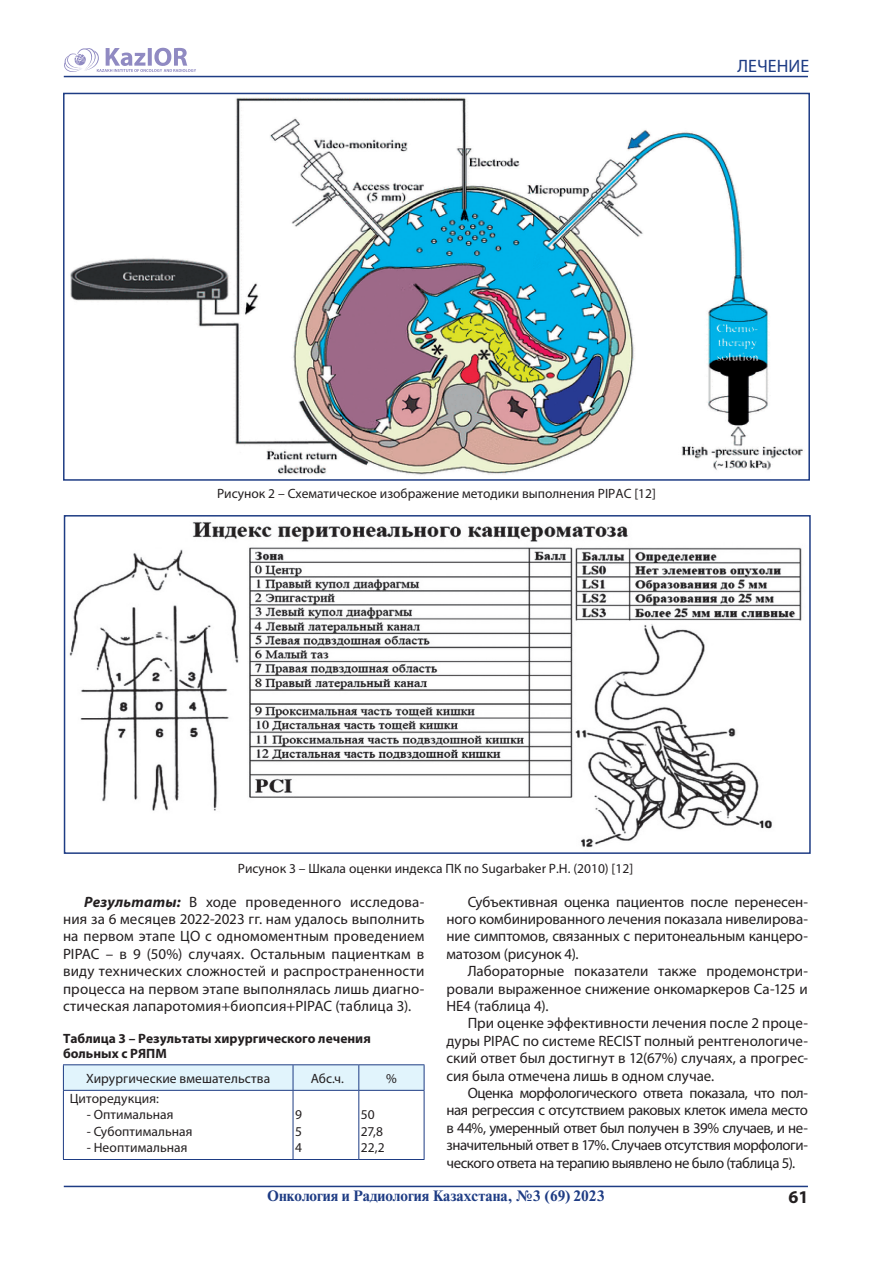
<style>
.page{position:relative;width:893px;height:1263px;background:#fff}
.page>*{position:absolute;margin:0;border:0;box-sizing:border-box;transform-origin:0 0}
.t1{font:18px "K Myriad Pro";color:#1e3c84}
.t2{font:700 18px "K Myriad Pro";color:#231f20}
._5_текст_рус{font:15px/17.4px "K Myriad Pro";letter-spacing:-.005em;color:#231f20;text-align:justify}
.t3{font:700 15px "DS Times";color:#1e3c84}
._8_рис_рус{font:13.5px "K Myriad Pro";color:#231f20}
._9_таб_рус{font:700 13.5px/15px "K Myriad Pro";color:#231f20}
.s1{font-weight:700;font-style:italic}
</style>
<div class="page">
<hr style="left:64px;top:76px;width:744px;height:1px;background:#1e3c84">
<hr style="left:64px;top:1186px;width:744px;height:1px;background:#1e3c84">
<svg style="left:64px;top:47px;width:132px;height:25px"></svg>
<img style="left:70px;top:97px;width:733px;height:379px">
<div style="left:63px;top:93px;width:747px;height:388px;border:2px solid #1e3c84"></div>
<img style="left:69px;top:521px;width:733px;height:326px">
<div style="left:64px;top:515px;width:747px;height:339px;border:2px solid #1e3c84"></div>
<hr style="left:63px;top:1064px;width:230px;height:1px;background:#1e3c84">
<hr style="left:293px;top:1064px;width:66px;height:1px;background:#1e3c84">
<hr style="left:359px;top:1064px;width:65px;height:1px;background:#1e3c84">
<svg style="left:63px;top:1065px;width:362px;height:25px;background:#daeef8"></svg>
<hr style="left:63px;top:1090px;width:230px;height:1px;background:#1e3c84">
<hr style="left:63px;top:1091px;width:1px;height:68px;background:#1e3c84">
<hr style="left:293px;top:1090px;width:66px;height:1px;background:#1e3c84">
<hr style="left:293px;top:1091px;width:1px;height:68px;background:#1e3c84">
<hr style="left:359px;top:1090px;width:65px;height:1px;background:#1e3c84">
<hr style="left:358px;top:1091px;width:1px;height:68px;background:#1e3c84">
<hr style="left:424px;top:1091px;width:1px;height:68px;background:#1e3c84">
<hr style="left:63px;top:1159px;width:230px;height:1px;background:#1e3c84">
<hr style="left:293px;top:1159px;width:66px;height:1px;background:#1e3c84">
<hr style="left:359px;top:1159px;width:65px;height:1px;background:#1e3c84">
<p class="t1" style="left:738px;top:56px;width:73px">ЛЕЧЕНИЕ</p>
<p class="_8_рис_рус" style="left:217px;top:486px;width:440px">Рисунок 2 – Схематическое изображение методики выполнения PIPAC [12]</p>
<p class="_8_рис_рус" style="left:238px;top:861px;width:397px">Рисунок 3 – Шкала оценки индекса ПК по Sugarbaker P.H. (2010) [12]</p>
<p class="_5_текст_рус" style="left:63px;top:893px;width:363px;text-indent:21px"><span class="s1">Результаты:</span> В ходе проведенного исследова&shy;ния за 6 месяцев 2022-2023 гг. нам удалось выполнить на первом этапе ЦО с одномоментным проведением PIPAC – в 9 (50%) случаях. Остальным пациенткам в виду технических сложностей и распространенности процесса на первом этапе выполнялась лишь диагно&shy;стическая лапаротомия+биопсия+PIPAC (таблица 3).</p>
<p class="_9_таб_рус" style="left:63px;top:1031px;width:309px">Таблица 3 – Результаты хирургического лечения больных с РЯПМ</p>
<p class="_8_рис_рус" style="left:86px;top:1071px;width:186px">Хирургические вмешательства</p>
<p class="_8_рис_рус" style="left:311px;top:1071px;width:35px">Абс.ч.</p>
<p class="_8_рис_рус" style="left:386px;top:1071px;width:12px">%</p>
<p class="_8_рис_рус" style="left:70px;top:1091px;width:91px">Циторедукция:</p>
<p class="_8_рис_рус" style="left:87px;top:1107px;width:88px">- Оптимальная</p>
<p class="_8_рис_рус" style="left:87px;top:1124px;width:107px">- Субоптимальная</p>
<p class="_8_рис_рус" style="left:87px;top:1140px;width:102px">- Неоптимальная</p>
<p class="_5_текст_рус" style="left:446px;top:893px;width:363px;text-indent:21px">Субъективная оценка пациентов после перенесен&shy;ного комбинированного лечения показала нивелирова&shy;ние симптомов, связанных с перитонеальным канцеро&shy;матозом (рисунок 4).</p>
<p class="_5_текст_рус" style="left:446px;top:963px;width:363px;text-indent:21px">Лабораторные показатели также продемонстри&shy;ровали выраженное снижение онкомаркеров Са-125 и НЕ4 (таблица 4).</p>
<p class="_5_текст_рус" style="left:446px;top:1015px;width:363px;text-indent:21px">При оценке эффективности лечения после 2 проце&shy;дуры PIPAC по системе RECIST полный рентгенологиче&shy;ский ответ был достигнут в 12(67%) случаях, а прогрес&shy;сия была отмечена лишь в одном случае.</p>
<p class="_5_текст_рус" style="left:446px;top:1084px;width:363px;text-indent:21px">Оценка морфологического ответа показала, что пол&shy;ная регрессия с отсутствием раковых клеток имела место в 44%, умеренный ответ был получен в 39% случаев, и не&shy;значительный ответ в 17%. Случаев отсутствия морфологи&shy;ческого ответа на терапию выявлено не было (таблица 5).</p>
<p class="_8_рис_рус" style="left:295px;top:1107px;width:8px">9</p>
<p class="_8_рис_рус" style="left:295px;top:1124px;width:8px">5</p>
<p class="_8_рис_рус" style="left:295px;top:1140px;width:8px">4</p>
<p class="_8_рис_рус" style="left:361px;top:1107px;width:15px">50</p>
<p class="_8_рис_рус" style="left:361px;top:1124px;width:24px">27,8</p>
<p class="_8_рис_рус" style="left:361px;top:1140px;width:25px">22,2</p>
<p class="t3" style="left:267px;top:1188px;width:339px">Онкология и Радиология Казахстана, №3 (69) 2023</p>
<p class="t2" style="left:788px;top:1187px;width:21px">61</p>
</div>
